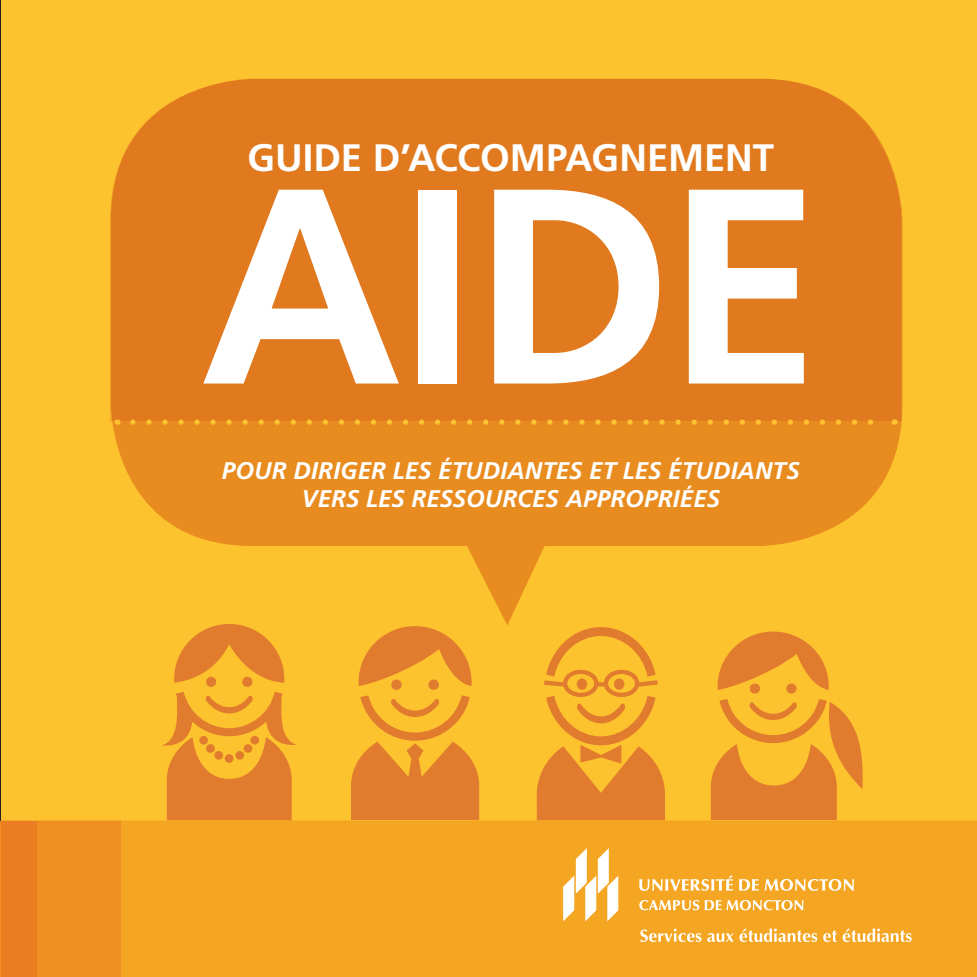
<style>
.page{position:relative;width:977px;height:977px;background:#fff}
.page>*{position:absolute;margin:0;border:0;box-sizing:border-box;transform-origin:0 0}
.t1{font:700 277.55px "Frutiger";color:#fff}
.t2{font:700 38.32px "Frutiger";letter-spacing:-.005em;color:#fff}
.t3{font:italic 700 24.15px/28.3px "Frutiger";letter-spacing:.005em;color:#fff;text-align:center}
</style>
<div class="page">
<div style="left:0;top:0;width:976px;height:976px;background:#fcc32e"></div>
<hr style="left:0;top:0;width:1px;height:976px;background:#231f20">
<svg style="left:162px;top:625px;width:135px;height:195px"></svg>
<svg style="left:537px;top:627px;width:128px;height:193px"></svg>
<svg style="left:351px;top:626px;width:128px;height:194px"></svg>
<div style="left:0;top:820px;width:976px;height:156px;background:#f4a622"></div>
<hr style="left:0;top:821px;width:1px;height:155px;background:#ef8f21">
<div style="left:1px;top:820px;width:120px;height:156px;background:#ef8f21"></div>
<div style="left:1px;top:821px;width:35px;height:155px;background:#eb7e23"></div>
<svg style="left:563px;top:848px;width:55px;height:73px;background:#f9d08a"></svg>
<svg style="left:764px;top:878px;width:90px;height:12px"></svg>
<svg style="left:639px;top:875px;width:93px;height:15px"></svg>
<svg style="left:739px;top:879px;width:19px;height:11px"></svg>
<svg style="left:639px;top:899px;width:164px;height:11px;background:#f7c672"></svg>
<svg style="left:640px;top:928px;width:61px;height:13px"></svg>
<svg style="left:707px;top:933px;width:26px;height:8px"></svg>
<svg style="left:739px;top:928px;width:78px;height:13px"></svg>
<svg style="left:823px;top:928px;width:88px;height:13px"></svg>
<svg style="left:112px;top:205px;width:790px;height:420px;fill:#e98c1f"></svg>
<div style="left:111px;top:79px;width:790px;height:342px;background:#e17a1f"></div>
<svg style="left:133px;top:419px;width:753px;height:6px"></svg>
<svg style="left:710px;top:631px;width:153px;height:189px"></svg>
<h2 class="t2" style="left:247px;top:135px;width:528px">GUIDE D’ACCOMPAGNEMENT</h2>
<h1 class="t1" style="left:201px;top:124px;width:621px">AIDE</h1>
<p class="t3" style="left:222px;top:456px;width:579px">POUR DIRIGER LES ÉTUDIANTES ET LES ÉTUDIANTS<br>VERS LES RESSOURCES APPROPRIÉES</p>
</div>
